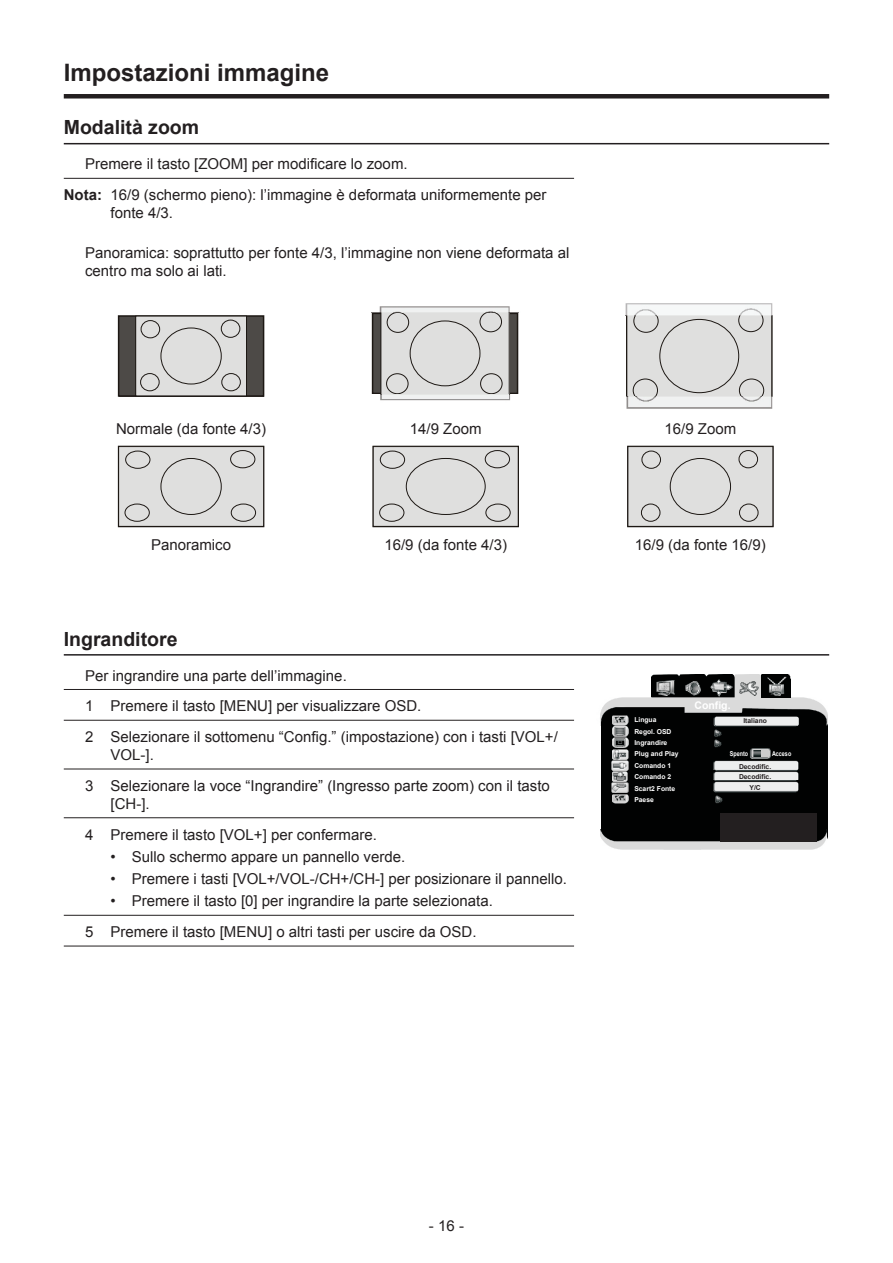
<style>
.page{position:relative;width:893px;height:1263px;background:#fff}
.page>*{position:absolute;margin:0;border:0;box-sizing:border-box;transform-origin:0 0}
.t1{font:700 24px "Arial";color:#231f20}
.t2{font:700 19.5px "Arial";color:#231f20}
.t3{font:15px/30.8px "Arial";color:#231f20}
.t4{font:700 10.5px "Arial";color:#fff}
.t5{font:700 6.75px/11.4px "Arial";color:#fff}
.t6{font:700 6.75px/10.9px "Arial";color:#231f20;text-align:center}
.t7{font:700 6.75px "Arial";color:#fff;scale:.8 1}
.s1{font-weight:700}
</style>
<div class="page">
<div style="left:64px;top:94px;width:765px;height:5px;background:#231f20"></div>
<hr style="left:64px;top:143px;width:765px;height:1px;background:#231f20">
<hr style="left:64px;top:178px;width:510px;height:1px;background:#231f20">
<hr style="left:64px;top:654px;width:765px;height:2px;background:#231f20">
<hr style="left:64px;top:689px;width:510px;height:1px;background:#231f20">
<hr style="left:64px;top:720px;width:510px;height:1px;background:#231f20">
<hr style="left:64px;top:769px;width:510px;height:1px;background:#231f20">
<hr style="left:64px;top:817px;width:510px;height:1px;background:#231f20">
<hr style="left:64px;top:915px;width:510px;height:1px;background:#231f20">
<hr style="left:64px;top:946px;width:510px;height:1px;background:#231f20">
<div style="left:119px;top:316px;width:145px;height:80px;background:#4d4a47"></div>
<div style="left:118px;top:315px;width:146px;height:82px;border:2px solid #1d1814"></div>
<div style="left:136px;top:316px;width:110px;height:80px;background:#dfdfde"></div>
<div style="left:135px;top:316px;width:112px;height:80px;border:1px solid #1d1814"></div>
<div style="left:161px;top:328px;width:61px;height:56px;border:1px solid #1d1814;border-radius:50%"></div>
<div style="left:221px;top:320px;width:19px;height:18px;border:1px solid #1d1814;border-radius:50%"></div>
<div style="left:140px;top:373px;width:20px;height:18px;border:1px solid #1d1814;border-radius:50%"></div>
<div style="left:221px;top:373px;width:20px;height:18px;border:1px solid #1d1814;border-radius:50%"></div>
<div style="left:141px;top:320px;width:19px;height:18px;border:1px solid #1d1814;border-radius:50%"></div>
<div style="left:373px;top:313px;width:145px;height:80px;background:#4d4a47"></div>
<div style="left:372px;top:313px;width:146px;height:81px;border:2px solid #1d1814"></div>
<div style="left:381px;top:307px;width:128px;height:93px;background:#dfdfde"></div>
<div style="left:381px;top:307px;width:129px;height:93px;border:1px solid #1d1814"></div>
<div style="left:410px;top:321px;width:70px;height:65px;border:1px solid #1d1814;border-radius:50%"></div>
<div style="left:480px;top:311px;width:22px;height:21px;border:1px solid #1d1814;border-radius:50%"></div>
<div style="left:386px;top:373px;width:22px;height:21px;border:1px solid #1d1814;border-radius:50%"></div>
<div style="left:480px;top:373px;width:22px;height:21px;border:1px solid #1d1814;border-radius:50%"></div>
<div style="left:387px;top:312px;width:22px;height:21px;border:1px solid #1d1814;border-radius:50%"></div>
<img style="left:380px;top:394px;width:131px;height:7px">
<img style="left:379px;top:306px;width:131px;height:6px">
<div style="left:627px;top:304px;width:145px;height:104px;background:#dfdfde"></div>
<div style="left:626px;top:303px;width:146px;height:106px;border:1px solid #1d1814"></div>
<div style="left:659px;top:319px;width:80px;height:74px;border:1px solid #1d1814;border-radius:50%"></div>
<div style="left:738px;top:309px;width:25px;height:23px;border:1px solid #1d1814;border-radius:50%"></div>
<div style="left:633px;top:379px;width:25px;height:23px;border:1px solid #1d1814;border-radius:50%"></div>
<div style="left:739px;top:379px;width:25px;height:23px;border:1px solid #1d1814;border-radius:50%"></div>
<div style="left:633px;top:309px;width:25px;height:24px;border:1px solid #1d1814;border-radius:50%"></div>
<img style="left:625px;top:303px;width:148px;height:12px">
<img style="left:626px;top:397px;width:147px;height:12px">
<div style="left:119px;top:447px;width:145px;height:79px;background:#dfdfde"></div>
<div style="left:118px;top:446px;width:146px;height:81px;border:1px solid #1d1814"></div>
<div style="left:230px;top:450px;width:25px;height:18px;border:1px solid #1d1814;border-radius:50%"></div>
<div style="left:125px;top:504px;width:25px;height:18px;border:1px solid #1d1814;border-radius:50%"></div>
<div style="left:231px;top:504px;width:25px;height:18px;border:1px solid #1d1814;border-radius:50%"></div>
<div style="left:125px;top:451px;width:25px;height:18px;border:1px solid #1d1814;border-radius:50%"></div>
<div style="left:161px;top:458px;width:61px;height:57px;border:1px solid #1d1814;border-radius:50%"></div>
<div style="left:373px;top:447px;width:145px;height:79px;background:#dfdfde"></div>
<div style="left:373px;top:446px;width:146px;height:81px;border:1px solid #1d1814"></div>
<div style="left:406px;top:458px;width:80px;height:57px;border:1px solid #1d1814;border-radius:50%"></div>
<div style="left:485px;top:450px;width:25px;height:18px;border:1px solid #1d1814;border-radius:50%"></div>
<div style="left:379px;top:504px;width:25px;height:18px;border:1px solid #1d1814;border-radius:50%"></div>
<div style="left:485px;top:504px;width:26px;height:18px;border:1px solid #1d1814;border-radius:50%"></div>
<div style="left:380px;top:451px;width:25px;height:18px;border:1px solid #1d1814;border-radius:50%"></div>
<div style="left:628px;top:447px;width:145px;height:79px;background:#dfdfde"></div>
<div style="left:627px;top:446px;width:146px;height:81px;border:1px solid #1d1814"></div>
<div style="left:670px;top:458px;width:61px;height:57px;border:1px solid #1d1814;border-radius:50%"></div>
<div style="left:739px;top:450px;width:19px;height:18px;border:1px solid #1d1814;border-radius:50%"></div>
<div style="left:641px;top:504px;width:19px;height:18px;border:1px solid #1d1814;border-radius:50%"></div>
<div style="left:739px;top:504px;width:19px;height:18px;border:1px solid #1d1814;border-radius:50%"></div>
<div style="left:641px;top:451px;width:20px;height:18px;border:1px solid #1d1814;border-radius:50%"></div>
<div style="left:601px;top:725px;width:226px;height:113px;background:#010202"></div>
<img style="left:601px;top:829px;width:225px;height:20px">
<img style="left:713px;top:760px;width:95px;height:33px">
<img style="left:713px;top:725px;width:94px;height:1px">
<img style="left:750px;top:746px;width:21px;height:13px">
<svg style="left:754px;top:750px;width:6px;height:6px"></svg>
<svg style="left:714px;top:730px;width:7px;height:17px"></svg>
<svg style="left:715px;top:796px;width:7px;height:7px"></svg>
<img style="left:651px;top:674px;width:139px;height:24px">
<img style="left:612px;top:727px;width:17px;height:77px">
<img style="left:600px;top:698px;width:227px;height:27px">
<img style="left:656px;top:681px;width:18px;height:14px">
<img style="left:685px;top:681px;width:15px;height:14px">
<img style="left:711px;top:680px;width:21px;height:17px">
<img style="left:739px;top:681px;width:20px;height:14px">
<div style="left:720px;top:813px;width:97px;height:28px;background:#231f20"></div>
<h1 class="t1" style="left:64px;top:60px;width:267px">Impostazioni immagine</h1>
<h2 class="t2" style="left:64px;top:117px;width:137px">Modalità zoom</h2>
<p class="t3" style="left:64px;top:149px;width:484px;text-indent:21px">Premere il tasto [ZOOM] per modificare lo zoom.<br><span class="s1">Nota:</span> 16/9 (schermo pieno): l’immagine è deformata uniformemente per</p>
<p class="t3" style="left:111px;top:198px;width:64px">fonte 4/3.</p>
<p class="t3" style="left:85px;top:244px;width:486px;line-height:18px">Panoramica: soprattutto per fonte 4/3, l’immagine non viene deformata al centro ma solo ai lati.</p>
<p class="t3" style="left:116px;top:413px;width:152px">Normale (da fonte 4/3)</p>
<p class="t3" style="left:410px;top:413px;width:73px">14/9 Zoom</p>
<p class="t3" style="left:664px;top:413px;width:73px">16/9 Zoom</p>
<p class="t3" style="left:151px;top:530px;width:82px">Panoramico</p>
<p class="t3" style="left:384px;top:530px;width:124px">16/9 (da fonte 4/3)</p>
<p class="t3" style="left:635px;top:530px;width:132px">16/9 (da fonte 16/9)</p>
<h2 class="t2" style="left:64px;top:628px;width:115px">Ingranditore</h2>
<p class="t3" style="left:85px;top:660px;width:474px">Per ingrandire una parte dell’immagine.<br>1 Premere il tasto [MENU] per visualizzare OSD.<br>2 Selezionare il sottomenu “Config.” (impostazione) con i tasti [VOL+/</p>
<p class="t3" style="left:85px;top:739px;width:466px;text-indent:26px">VOL-].<br>3 Selezionare la voce “Ingrandire” (Ingresso parte zoom) con il tasto</p>
<p class="t3" style="left:85px;top:788px;width:293px;text-indent:26px">[CH-].<br>4 Premere il tasto [VOL+] per confermare.</p>
<p class="t3" style="left:111px;top:841px;width:296px">• Sullo schermo appare un pannello verde.</p>
<p class="t3" style="left:111px;top:863px;width:458px">• Premere i tasti [VOL+/VOL-/CH+/CH-] per posizionare il pannello.</p>
<p class="t3" style="left:85px;top:886px;width:409px;text-indent:26px">• Premere il tasto [0] per ingrandire la parte selezionata.<br>5 Premere il tasto [MENU] o altri tasti per uscire da OSD.</p>
<p class="t4" style="left:694px;top:700px;width:38px">Config.</p>
<p class="t5" style="left:634px;top:714px;width:46px">Lingua<br>Regol. OSD<br>Ingrandire<br>Plug and Play<br>Comando 1<br>Comando 2<br>Scart2 Fonte<br>Paese</p>
<p class="t6" style="left:743px;top:715px;width:25px">Italiano</p>
<p class="t7" style="left:730px;top:750px;width:24px">Spento</p>
<p class="t7" style="left:772px;top:750px;width:26px">Acceso</p>
<p class="t6" style="left:739px;top:761px;width:34px">Decodific.<br>Decodific.<br>Y/C</p>
<p class="t3" style="left:429px;top:1211px;width:37px">- 16 -</p>
</div>
